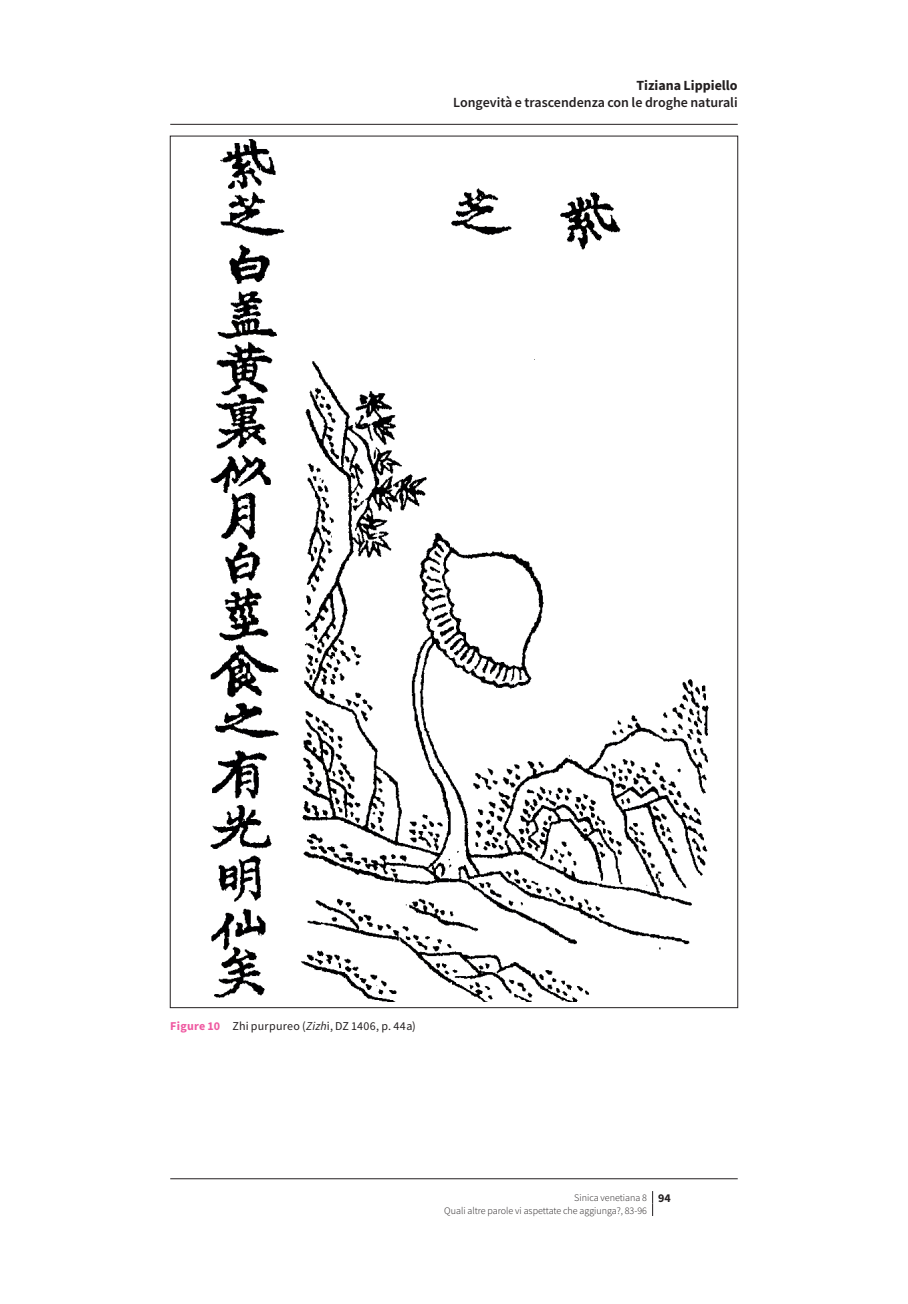
<style>
.page{position:relative;width:908px;height:1304px;background:#fff}
.page>*{position:absolute;margin:0;border:0;box-sizing:border-box;transform-origin:0 0}
.t1{font:600 14px "Source Sans Pro";color:#231f20}
.t2{font:700 14px "Source Sans Pro";color:#231f20}
.t3{font:12px "Source Sans Pro";letter-spacing:.025em;color:#231f20}
.t4{font:300 10px/12.4px "Source Sans Pro";color:#231f20}
.s1{font-weight:700;color:#ef59a1}
.s2{font-style:italic}
.s3{font-weight:700;font-size:12px}
</style>
<div class="page">
<svg style="left:652px;top:1191px;width:1px;height:25px"></svg>
<img style="left:210px;top:139px;width:498px;height:863px">
<hr style="left:170px;top:124px;width:567px;height:1px;background:#231f20">
<hr style="left:170px;top:1178px;width:567px;height:1px;background:#231f20">
<h1 class="t2" style="left:636px;top:76px;width:103px">Tiziana Lippiello</h1>
<h1 class="t1" style="left:453px;top:94px;width:286px">Longevità e trascendenza con le droghe naturali</h1>
<p class="t3" style="left:170px;top:1018px;width:247px"><span class="s1">Figure 10</span> Zhi purpureo (<span class="s2">Zizh</span>i, DZ 1406, p. 44a)</p>
<p class="t4" style="left:444px;top:1191px;width:228px;text-indent:130px">Sinica venetiana 8 <span class="s3">94<br></span>Quali altre parole vi aspettate che aggiunga?, 83-96</p>
</div>
